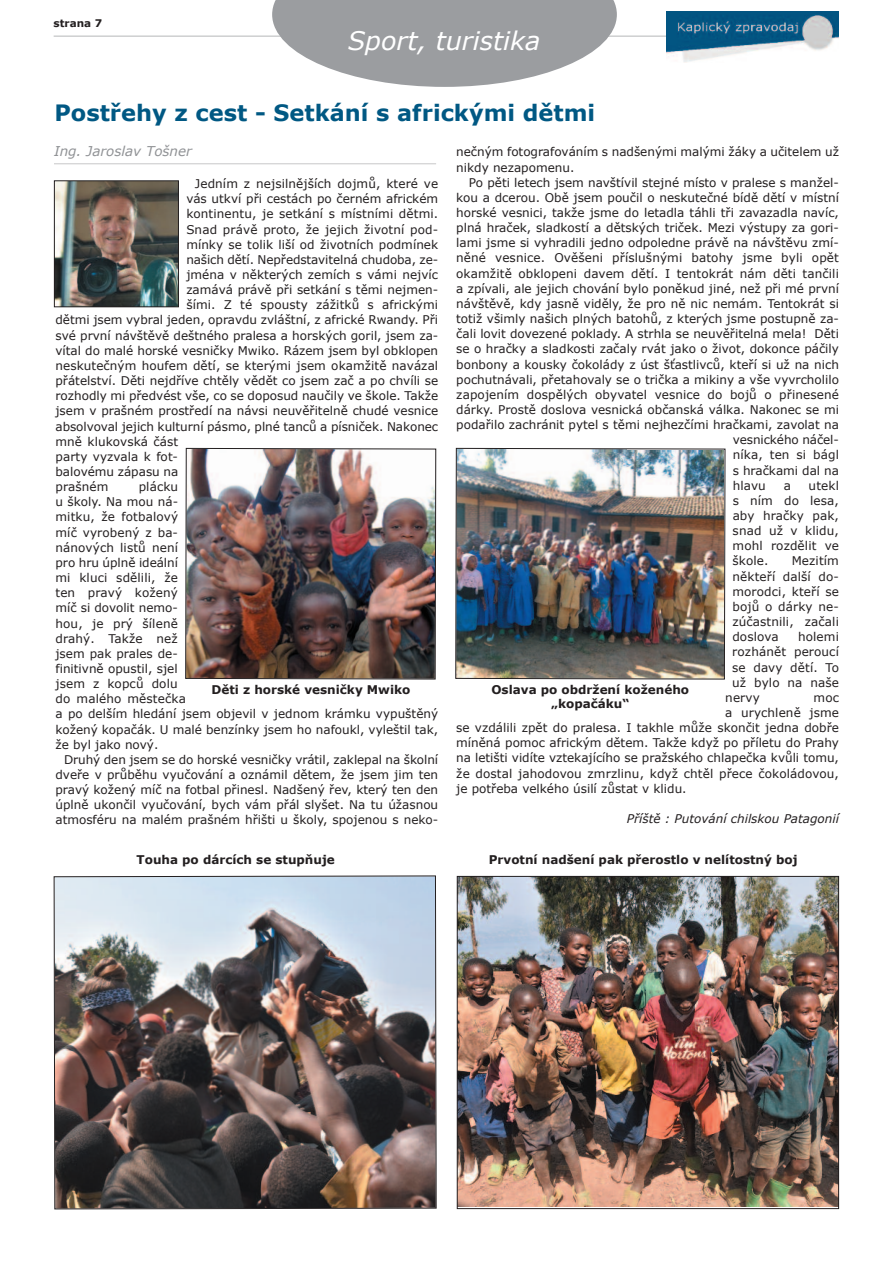
<style>
.page{position:relative;width:893px;height:1263px;background:#fff}
.page>*{position:absolute;margin:0;border:0;box-sizing:border-box;transform-origin:0 0}
.t1{font:italic 25.5px "Verdana";color:#fff}
.t2{font:700 22.5px "Verdana";color:#005883}
.t3{font:italic 13.5px "Verdana";color:#919396}
.t4{font:12px/15.1px "Verdana";color:#231f20;text-align:justify}
.t5{font:700 12px/14.4px "Verdana";color:#231f20;text-align:center}
.t6{font:italic 12px "Verdana";color:#231f20}
.t7{font:700 10.5px "Verdana";color:#231f20}
</style>
<div class="page">
<hr style="left:54px;top:36px;width:784px;height:1px;background:#d0d1d2">
<img style="left:666px;top:11px;width:173px;height:51px">
<svg style="left:272px;top:0;width:345px;height:87px"></svg>
<hr style="left:54px;top:163px;width:382px;height:1px;background:#d7d7d8">
<img style="left:185px;top:448px;width:251px;height:232px">
<img style="left:56px;top:182px;width:121px;height:123px">
<div style="left:54px;top:180px;width:125px;height:127px;border:1px solid #231f20"></div>
<img style="left:459px;top:878px;width:378px;height:328px">
<div style="left:457px;top:876px;width:382px;height:333px;border:1px solid #231f20"></div>
<img style="left:53px;top:875px;width:384px;height:335px">
<img style="left:455px;top:448px;width:271px;height:232px">
<p class="t7" style="left:54px;top:16px;width:50px">strana 7</p>
<h1 class="t1" style="left:348px;top:24px;width:194px">Sport, turistika</h1>
<h2 class="t2" style="left:54px;top:98px;width:542px">Postřehy z cest - Setkání s africkými dětmi</h2>
<p class="t3" style="left:54px;top:142px;width:139px">Ing. Jaroslav Tošner</p>
<p class="t4" style="left:456px;top:144px;width:384px">nečným fotografováním s nadšenými malými žáky a učitelem už nikdy nezapomenu.</p>
<p class="t4" style="left:469px;top:174px;width:371px">Po pěti letech jsem navštívil stejné místo v pralese s manžel-</p>
<p class="t4" style="left:456px;top:189px;width:384px">kou a dcerou. Obě jsem poučil o neskutečné bídě dětí v místní</p>
<p class="t4" style="left:456px;top:205px;width:384px">horské vesnici, takže jsme do letadla táhli tři zavazadla navíc,</p>
<p class="t4" style="left:456px;top:220px;width:384px">plná hraček, sladkostí a dětských triček. Mezi výstupy za gori-</p>
<p class="t4" style="left:456px;top:235px;width:384px">lami jsme si vyhradili jedno odpoledne právě na návštěvu zmí-</p>
<p class="t4" style="left:456px;top:250px;width:384px">něné vesnice. Ověšeni příslušnými batohy jsme byli opět</p>
<p class="t4" style="left:456px;top:265px;width:384px">okamžitě obklopeni davem dětí. I tentokrát nám děti tančili</p>
<p class="t4" style="left:456px;top:280px;width:384px">a zpívali, ale jejich chování bylo poněkud jiné, než při mé první</p>
<p class="t4" style="left:456px;top:296px;width:384px">návštěvě, kdy jasně viděly, že pro ně nic nemám. Tentokrát si</p>
<p class="t4" style="left:456px;top:311px;width:384px">totiž všimly našich plných batohů, z kterých jsme postupně za-</p>
<p class="t4" style="left:456px;top:326px;width:384px">čali lovit dovezené poklady. A strhla se neuvěřitelná mela! Děti</p>
<p class="t4" style="left:456px;top:341px;width:384px">se o hračky a sladkosti začaly rvát jako o život, dokonce páčily</p>
<p class="t4" style="left:456px;top:356px;width:384px">bonbony a kousky čokolády z úst šťastlivců, kteří si už na nich</p>
<p class="t4" style="left:456px;top:371px;width:384px">pochutnávali, přetahovaly se o trička a mikiny a vše vyvrcholilo</p>
<p class="t4" style="left:456px;top:386px;width:384px">zapojením dospělých obyvatel vesnice do bojů o přinesené</p>
<p class="t4" style="left:456px;top:402px;width:384px">dárky. Prostě doslova vesnická občanská válka. Nakonec se mi</p>
<p class="t4" style="left:456px;top:417px;width:384px">podařilo zachránit pytel s těmi nejhezčími hračkami, zavolat na</p>
<p class="t4" style="left:733px;top:432px;width:108px">vesnického náčel-</p>
<p class="t4" style="left:733px;top:447px;width:108px">níka, ten si bágl</p>
<p class="t4" style="left:733px;top:462px;width:108px">s hračkami dal na</p>
<p class="t4" style="left:733px;top:477px;width:35px">hlavu</p>
<p class="t4" style="left:784px;top:477px;width:9px">a</p>
<p class="t4" style="left:195px;top:176px;width:245px">Jedním z nejsilnějších dojmů, které ve</p>
<p class="t4" style="left:186px;top:191px;width:253px">vás utkví při cestách po černém africkém</p>
<p class="t4" style="left:186px;top:206px;width:253px">kontinentu, je setkání s místními dětmi.</p>
<p class="t4" style="left:186px;top:221px;width:253px">Snad právě proto, že jejich životní pod-</p>
<p class="t4" style="left:186px;top:236px;width:253px">mínky se tolik liší od životních podmínek</p>
<p class="t4" style="left:186px;top:251px;width:253px">našich dětí. Nepředstavitelná chudoba, ze-</p>
<p class="t4" style="left:186px;top:267px;width:253px">jména v některých zemích s vámi nejvíc</p>
<p class="t4" style="left:186px;top:282px;width:253px">zamává právě při setkání s těmi nejmen-</p>
<p class="t4" style="left:186px;top:297px;width:253px">šími. Z té spousty zážitků s africkými</p>
<p class="t4" style="left:55px;top:312px;width:384px">dětmi jsem vybral jeden, opravdu zvláštní, z africké Rwandy. Při</p>
<p class="t4" style="left:55px;top:327px;width:384px">své první návštěvě deštného pralesa a horských goril, jsem za-</p>
<p class="t4" style="left:55px;top:342px;width:384px">vítal do malé horské vesničky Mwiko. Rázem jsem byl obklopen</p>
<p class="t4" style="left:55px;top:358px;width:384px">neskutečným houfem dětí, se kterými jsem okamžitě navázal</p>
<p class="t4" style="left:55px;top:373px;width:384px">přátelství. Děti nejdříve chtěly vědět co jsem zač a po chvíli se</p>
<p class="t4" style="left:55px;top:388px;width:384px">rozhodly mi předvést vše, co se doposud naučily ve škole. Takže</p>
<p class="t4" style="left:55px;top:403px;width:384px">jsem v prašném prostředí na návsi neuvěřitelně chudé vesnice</p>
<p class="t4" style="left:55px;top:418px;width:384px">absolvoval jejich kulturní pásmo, plné tanců a písniček. Nakonec</p>
<p class="t4" style="left:55px;top:433px;width:124px">mně klukovská část</p>
<p class="t4" style="left:55px;top:448px;width:124px">party vyzvala k fot-</p>
<p class="t4" style="left:55px;top:464px;width:124px">balovému zápasu na</p>
<p class="t4" style="left:55px;top:479px;width:54px">prašném</p>
<p class="t4" style="left:732px;top:477px;width:108px;text-indent:76px">utekl s ním do lesa, aby hračky pak, snad už v klidu, mohl rozdělit ve škole.</p>
<p class="t4" style="left:55px;top:479px;width:384px;text-align:left;text-indent:83px">plácku<br>u školy. Na mou ná-<br>mitku, že fotbalový<br>míč vyrobený z ba-<br>nánových listů není<br>pro hru úplně ideální<br>mi kluci sdělili, že<br>ten pravý kožený<br>míč si dovolit nemo-<br>hou, je prý šíleně<br>drahý. Takže než<br>jsem pak prales de-<br>finitivně opustil, sjel<br>jsem z kopců dolu<br>do malého městečka<br>a po delším hledání jsem objevil v jednom krámku vypuštěný kožený kopačák. U malé benzínky jsem ho nafoukl, vyleštil tak, že byl jako nový.</p>
<p class="t4" style="left:55px;top:751px;width:384px;text-indent:9px">Druhý den jsem se do horské vesničky vrátil, zaklepal na školní dveře v průběhu vyučování a oznámil dětem, že jsem jim ten pravý kožený míč na fotbal přinesl. Nadšený řev, který ten den úplně ukončil vyučování, bych vám přál slyšet. Na tu úžasnou atmosféru na malém prašném hřišti u školy, spojenou s neko-</p>
<p class="t4" style="left:732px;top:553px;width:108px;text-indent:59px">Mezitím někteří další do&shy;morodci, kteří se bojů o dárky ne&shy;zúčastnili, začali doslova</p>
<p class="t4" style="left:798px;top:629px;width:42px">holemi</p>
<p class="t4" style="left:732px;top:644px;width:108px">rozhánět peroucí</p>
<p class="t4" style="left:732px;top:659px;width:108px">se davy dětí. To</p>
<p class="t4" style="left:732px;top:674px;width:108px">už bylo na naše</p>
<p class="t4" style="left:725px;top:689px;width:36px">nervy</p>
<p class="t4" style="left:813px;top:689px;width:27px">moc</p>
<p class="t4" style="left:725px;top:705px;width:115px">a urychleně jsme</p>
<p class="t4" style="left:456px;top:720px;width:384px">se vzdálili zpět do pralesa. I takhle může skončit jedna dobře</p>
<p class="t4" style="left:456px;top:735px;width:384px">míněná pomoc africkým dětem. Takže když po příletu do Prahy</p>
<p class="t4" style="left:456px;top:750px;width:384px">na letišti vidíte vztekajícího se pražského chlapečka kvůli tomu,</p>
<p class="t4" style="left:456px;top:765px;width:384px">že dostal jahodovou zmrzlinu, když chtěl přece čokoládovou,</p>
<p class="t4" style="left:456px;top:780px;width:232px">je potřeba velkého úsilí zůstat v klidu.</p>
<p class="t6" style="left:627px;top:811px;width:214px">Příště : Putování chilskou Patagonií</p>
<p class="t5" style="left:212px;top:682px;width:200px">Děti z horské vesničky Mwiko</p>
<p class="t5" style="left:491px;top:682px;width:199px">Oslava po obdržení koženého „kopačáku“</p>
<p class="t5" style="left:137px;top:852px;width:200px">Touha po dárcích se stupňuje</p>
<p class="t5" style="left:489px;top:852px;width:310px">Prvotní nadšení pak přerostlo v nelítostný boj</p>
</div>
